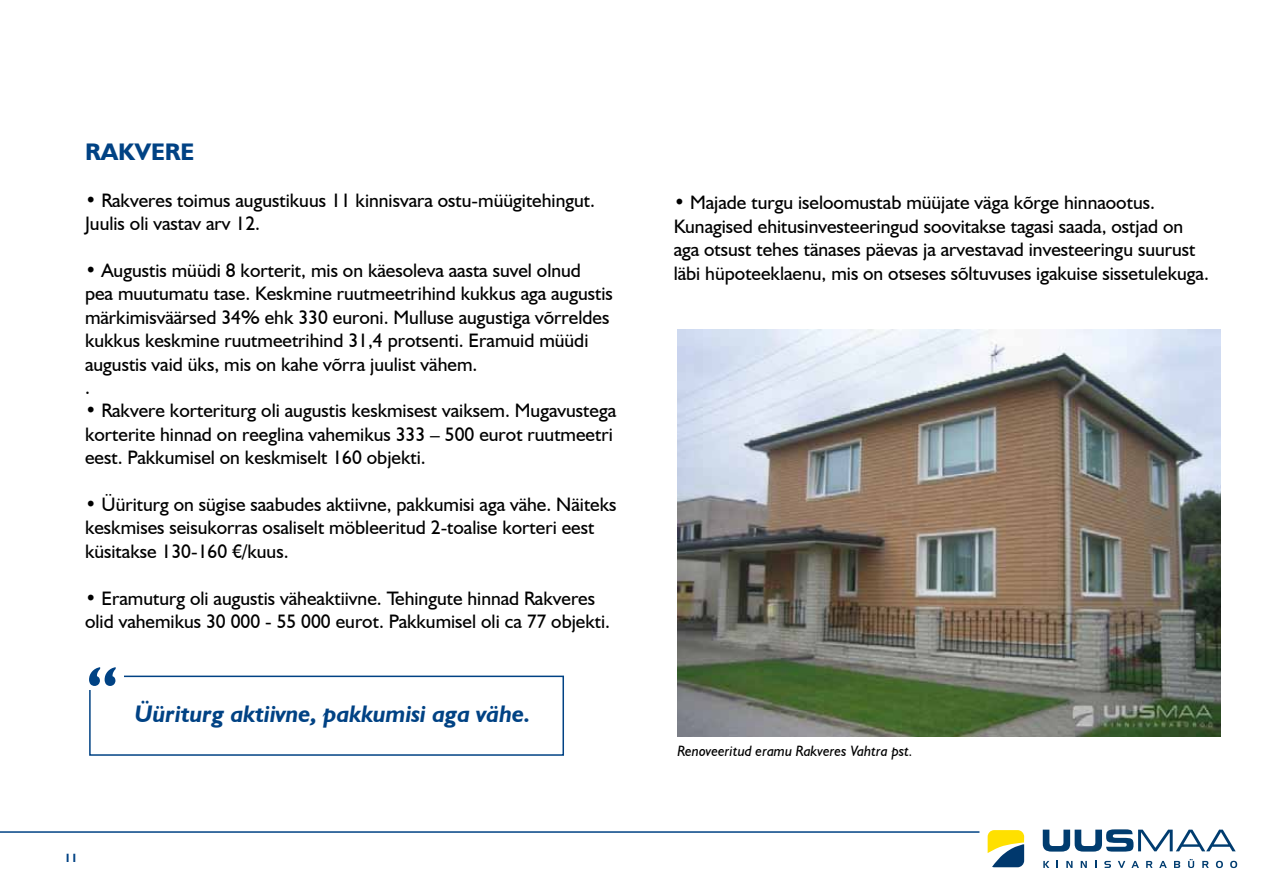
<style>
.page{position:relative;width:1263px;height:893px;background:#fff}
.page>*{position:absolute;margin:0;border:0;box-sizing:border-box;transform-origin:0 0}
.t1{font:italic 700 24px "Humanist 521 BT";color:#004284}
.t2{font:700 24px "Humanist 521 BT";color:#004284}
.t3{font:19.5px/23.4px "Humanist 521 BT";color:#000}
.t4{font:italic 15px "Humanist 521 BT";color:#000}
.t5{font:700 12px "Humanist 521 BT";color:#004284}
.s1{font-weight:700}
</style>
<div class="page">
<svg style="left:1043px;top:861px;width:6px;height:7px"></svg>
<svg style="left:1066px;top:861px;width:6px;height:7px"></svg>
<svg style="left:1081px;top:861px;width:6px;height:7px"></svg>
<svg style="left:1104px;top:861px;width:7px;height:7px"></svg>
<svg style="left:1118px;top:861px;width:7px;height:7px"></svg>
<svg style="left:1131px;top:861px;width:8px;height:7px"></svg>
<svg style="left:1146px;top:861px;width:6px;height:7px"></svg>
<svg style="left:1159px;top:861px;width:8px;height:7px"></svg>
<svg style="left:1174px;top:861px;width:6px;height:7px"></svg>
<svg style="left:1188px;top:859px;width:6px;height:9px"></svg>
<svg style="left:1202px;top:861px;width:7px;height:7px"></svg>
<svg style="left:1216px;top:861px;width:7px;height:7px"></svg>
<svg style="left:1230px;top:861px;width:7px;height:7px"></svg>
<svg style="left:1043px;top:829px;width:193px;height:23px"></svg>
<svg style="left:988px;top:830px;width:36px;height:37px"></svg>
<hr style="left:0;top:831px;width:979px;height:2px;background:#004284">
<div style="left:89px;top:676px;width:475px;height:80px;border:2px solid #004284"></div>
<div style="left:85px;top:659px;width:38px;height:31px;background:#fff"></div>
<svg style="left:89px;top:667px;width:27px;height:19px"></svg>
<img style="left:677px;top:330px;width:543px;height:407px">
<p class="t2" style="left:85px;top:137px;width:111px">RAKVERE</p>
<p class="t3" style="left:85px;top:188px;width:511px"><span class="s1">•</span> Rakveres toimus augustikuus 11 kinnisvara ostu-müügitehingut.<br>Juulis oli vastav arv 12.</p>
<p class="t3" style="left:85px;top:258px;width:529px"><span class="s1">•</span> Augustis müüdi 8 korterit, mis on käesoleva aasta suvel olnud pea muutumatu tase. Keskmine ruutmeetrihind kukkus aga augustis märkimisväärsed 34% ehk 330 euroni. Mulluse augustiga võrreldes kukkus keskmine ruutmeetrihind 31,4 protsenti. Eramuid müüdi augustis vaid üks, mis on kahe võrra juulist vähem.<br>.</p>
<p class="t3" style="left:85px;top:399px;width:533px"><span class="s1">•</span> Rakvere korteriturg oli augustis keskmisest vaiksem. Mugavustega korterite hinnad on reeglina vahemikus 333 – 500 eurot ruutmeetri eest. Pakkumisel on keskmiselt 160 objekti.</p>
<p class="t3" style="left:85px;top:492px;width:533px"><span class="s1">•</span> Üüriturg on sügise saabudes aktiivne, pakkumisi aga vähe. Näiteks keskmises seisukorras osaliselt möbleeritud 2-toalise korteri eest küsitakse 130-160 €/kuus.</p>
<p class="t3" style="left:85px;top:586px;width:527px"><span class="s1">•</span> Eramuturg oli augustis väheaktiivne. Tehingute hinnad Rakveres olid vahemikus 30 000 - 55 000 eurot. Pakkumisel oli ca 77 objekti.</p>
<p class="t1" style="left:134px;top:698px;width:398px">Üüriturg aktiivne, pakkumisi aga vähe.</p>
<p class="t5" style="left:65px;top:851px;width:15px">11</p>
<p class="t3" style="left:674px;top:191px;width:537px"><span class="s1">•</span> Majade turgu iseloomustab müüjate väga kõrge hinnaootus.<br>Kunagised ehitusinvesteeringud soovitakse tagasi saada, ostjad on aga otsust tehes tänases päevas ja arvestavad investeeringu suurust läbi hüpoteeklaenu, mis on otseses sõltuvuses igakuise sissetulekuga.</p>
<p class="t4" style="left:677px;top:742px;width:237px">Renoveeritud eramu Rakveres Vahtra pst.</p>
</div>
